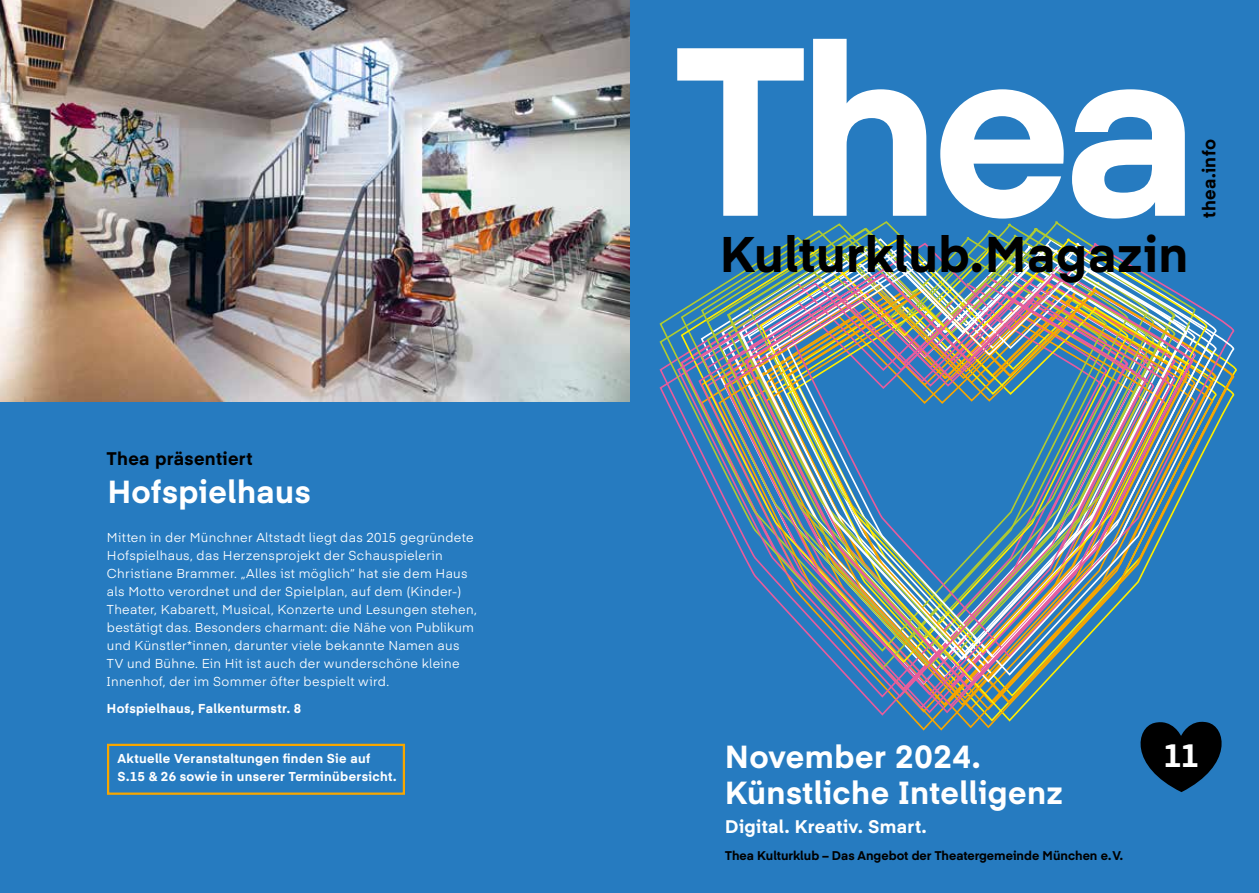
<style>
.page{position:relative;width:1259px;height:893px;background:#267bc0}
.page>*{position:absolute;margin:0;border:0;box-sizing:border-box;transform-origin:0 0}
.t1{font:700 235.95px "Eina 04";color:#fff}
.t2{font:700 49.35px "Eina 04";letter-spacing:.01em;color:#000}
.t3{font:700 31.95px "Eina 04";color:#fff}
.t4{font:700 31.5px/36px "Eina 04";letter-spacing:.015em;color:#fff}
.t5{font:700 18px "Eina 04";letter-spacing:.02em;color:#000}
.t6{font:700 18px "Eina 04";letter-spacing:.02em;color:#fff}
.t7{font:12.75px/18px "Eina 04";letter-spacing:.025em;color:#fff}
.t8{font:700 12.75px/18px "Eina 04";letter-spacing:.025em;color:#fff}
.t9{font:700 12.45px "Eina 04";color:#000}
</style>
<div class="page">
<img style="left:0;top:0;width:629px;height:402px">
<svg style="left:1140px;top:729px;width:82px;height:63px"></svg>
<svg style="left:910px;top:716px;width:307px;height:15px"></svg>
<svg style="left:786px;top:237px;width:426px;height:229px"></svg>
<svg style="left:737px;top:244px;width:453px;height:38px"></svg>
<svg style="left:676px;top:282px;width:67px;height:181px"></svg>
<svg style="left:697px;top:293px;width:46px;height:223px"></svg>
<svg style="left:723px;top:297px;width:314px;height:419px"></svg>
<img style="left:743px;top:273px;width:453px;height:419px">
<div style="left:107px;top:744px;width:298px;height:51px;border:2px solid #f7a600"></div>
<h3 class="t5" style="left:107px;top:445px;width:147px">Thea präsentiert</h3>
<h3 class="t4" style="left:108px;top:472px;width:204px">Hofspielhaus</h3>
<p class="t7" style="left:107px;top:528px;width:371px">Mitten in der Münchner Altstadt liegt das 2015 gegründete Hofspielhaus, das Herzensprojekt der Schauspielerin Christiane Brammer. „Alles ist möglich“ hat sie dem Haus als Motto verordnet und der Spielplan, auf dem (Kinder-)<br>Theater, Kabarett, Musical, Konzerte und Lesungen stehen, bestätigt das. Besonders charmant: die Nähe von Publikum und Künstler*innen, darunter viele bekannte Namen aus TV und Bühne. Ein Hit ist auch der wunderschöne kleine Innenhof, der im Sommer öfter bespielt wird.</p>
<p class="t8" style="left:107px;top:699px;width:196px">Hofspielhaus, Falkenturmstr. 8</p>
<p class="t8" style="left:117px;top:749px;width:280px">Aktuelle Veranstaltungen finden Sie auf<br>S.15 &amp; 26 sowie in unserer Terminübersicht.</p>
<h1 class="t1" style="left:676px;top:-43px;width:524px">Thea</h1>
<h2 class="t2" style="left:720px;top:218px;width:470px">Kulturklub.Magazin</h2>
<h3 class="t5" style="left:1196px;top:218px;width:80px;rotate:-90deg">thea.info</h3>
<h3 class="t4" style="left:725px;top:737px;width:340px">November 2024.<br>Künstliche Intelligenz</h3>
<h3 class="t6" style="left:725px;top:814px;width:203px">Digital. Kreativ. Smart.</h3>
<p class="t9" style="left:725px;top:846px;width:399px">Thea Kulturklub – Das Angebot der Theatergemeinde München e.V.</p>
<h3 class="t3" style="left:1163px;top:732px;width:38px">11</h3>
</div>
